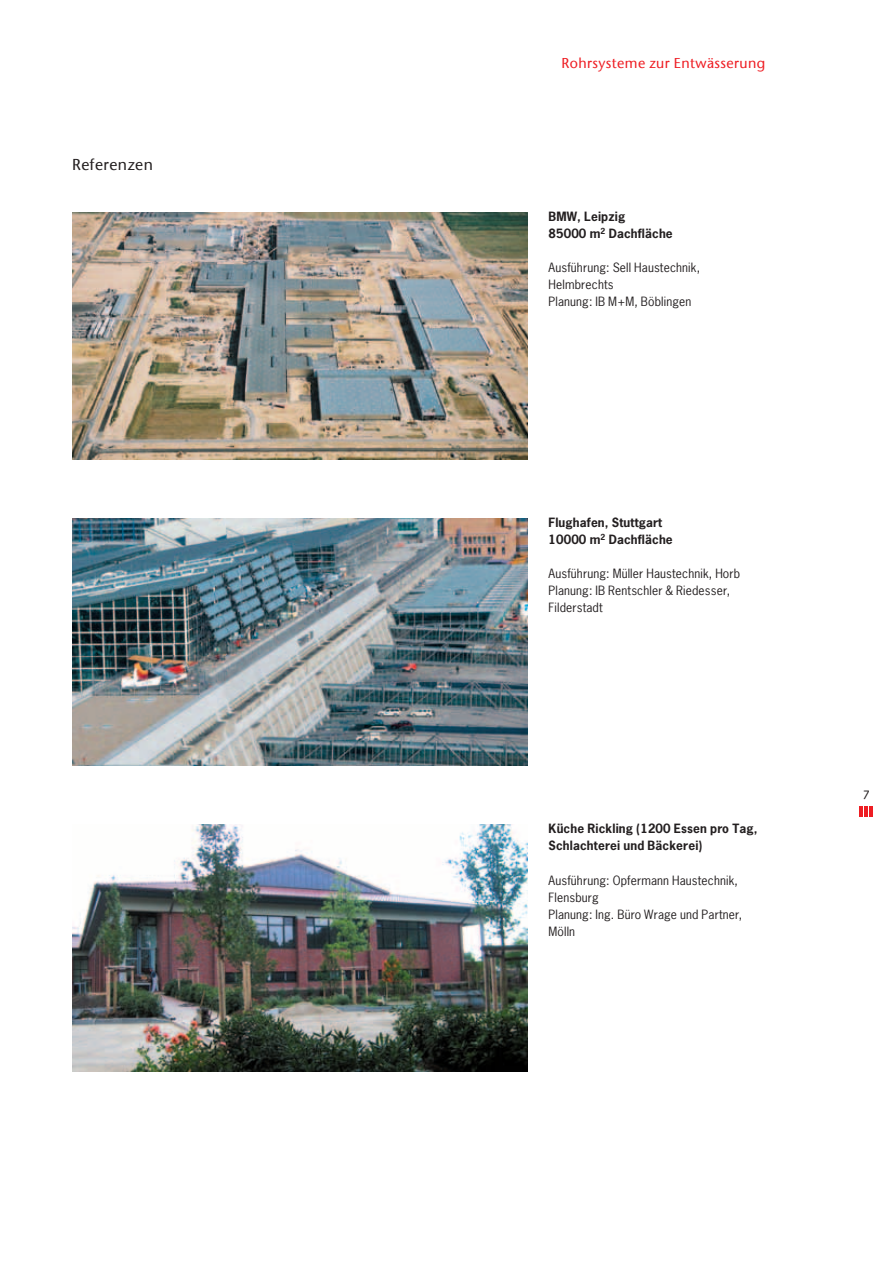
<style>
.page{position:relative;width:893px;height:1263px;background:#fff}
.page>*{position:absolute;margin:0;border:0;box-sizing:border-box;transform-origin:0 0}
.t1{font:15.75px "Stone Sans";letter-spacing:.03em;color:#231f20}
.t2{font:14.25px "Stone Sans";letter-spacing:.03em;color:#ee1d23}
.t3{font:12px/17px "News Gothic";letter-spacing:.01em;color:#231f20}
.t4{font:700 12px/17px "News Gothic";letter-spacing:.01em;color:#231f20}
.t5{font:12px "Stone Sans";color:#231f20}
</style>
<div class="page">
<hr style="left:859px;top:806px;width:4px;height:10px;background:#ee1d23">
<hr style="left:864px;top:806px;width:4px;height:10px;background:#ee1d23">
<hr style="left:869px;top:806px;width:4px;height:10px;background:#ee1d23">
<img style="left:72px;top:213px;width:455px;height:246px">
<img style="left:72px;top:519px;width:455px;height:246px">
<img style="left:72px;top:825px;width:455px;height:246px">
<h1 class="t1" style="left:72px;top:155px;width:82px">Referenzen</h1>
<p class="t2" style="left:561px;top:55px;width:206px">Rohrsysteme zur Entwässerung</p>
<p class="t4" style="left:549px;top:208px;width:126px">BMW, Leipzig<br>85000 m<sup>2</sup> Dachfläche</p>
<p class="t3" style="left:549px;top:259px;width:153px">Ausführung: Sell Haustechnik,<br>Helmbrechts<br>Planung: IB M+M, Böblingen</p>
<p class="t4" style="left:549px;top:514px;width:126px">Flughafen, Stuttgart<br>10000 m<sup>2</sup> Dachfläche</p>
<p class="t3" style="left:549px;top:565px;width:193px">Ausführung: Müller Haustechnik, Horb<br>Planung: IB Rentschler &amp; Riedesser,<br>Filderstadt</p>
<p class="t4" style="left:549px;top:820px;width:210px">Küche Rickling (1200 Essen pro Tag,<br>Schlachterei und Bäckerei)</p>
<p class="t3" style="left:549px;top:871px;width:195px">Ausführung: Opfermann Haustechnik,<br>Flensburg<br>Planung: Ing. Büro Wrage und Partner,<br>Mölln</p>
<p class="t5" style="left:863px;top:788px;width:8px">7</p>
</div>
